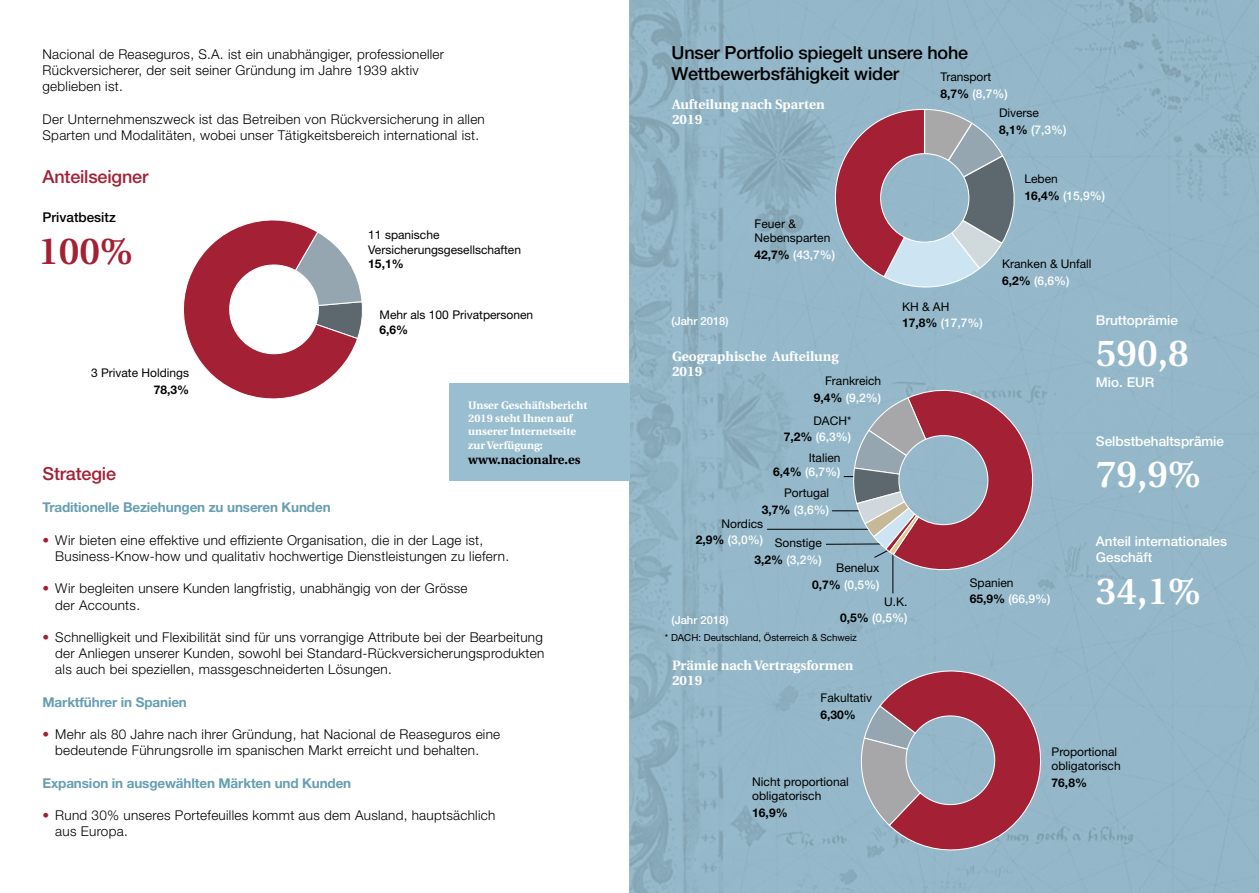
<style>
.page{position:relative;width:1259px;height:893px;background:#fff}
.page>*{position:absolute;margin:0;border:0;box-sizing:border-box;transform-origin:0 0}
.t1{font:600 37.5px "Utopia";color:#fff}
.t2{font:600 37.5px "Utopia";color:#a42135}
.t3{font:500 18px/21.6px "Helvetica Neue LT Std";letter-spacing:-.01em;color:#000}
.t4{font:500 18px "Helvetica Neue LT Std";letter-spacing:-.01em;color:#a42135}
.t5{font:300 13.5px/16.2px "Helvetica Neue LT Std";letter-spacing:.02em;color:#000}
.t6{font:700 13.5px "Helvetica Neue LT Std";letter-spacing:-.01em;color:#679eb3}
.t7{font:700 13.5px/15px "Utopia";color:#fff}
.t8{font:500 13.5px/16.2px "Helvetica Neue LT Std";color:#fff}
.t9{font:500 13.5px "Helvetica Neue LT Std";color:#000}
.t10{font:700 12.75px "Utopia";color:#000}
.t11{font:12px/16.5px "Helvetica Neue LT Std";color:#000}
.t12{font:500 12px/16.5px "Helvetica Neue LT Std";color:#fff}
.t13{font:700 12px "Helvetica Neue LT Std";color:#000}
.t14{font:500 11.25px "Helvetica Neue LT Std";color:#fff}
.t15{font:700 10.95px/13px "Utopia";color:#fff}
.t16{font:9.75px "Helvetica Neue LT Std";color:#000}
.s1{color:#a42135}
.s2{font-weight:700}
.s3{font-weight:500;color:#fff}
.s4{font-weight:700;color:#000}
.s5{font-weight:400;color:#000}
</style>
<div class="page">
<img style="left:629px;top:0;width:630px;height:893px">
<div style="left:449px;top:383px;width:180px;height:97px;background:#99bed0"></div>
<svg style="left:821px;top:108px;width:197px;height:185px;background:#9e97a5"></svg>
<hr style="left:826px;top:543px;width:73px;height:2px;background:#000">
<hr style="left:767px;top:529px;width:111px;height:1px;background:#000">
<hr style="left:892px;top:553px;width:1px;height:40px;background:#000">
<svg style="left:183px;top:220px;width:179px;height:179px"></svg>
<svg style="left:856px;top:658px;width:197px;height:205px;background:#9d8293"></svg>
<svg style="left:832px;top:386px;width:213px;height:196px;background:#9d8b9a"></svg>
<p class="t5" style="left:43px;top:46px;width:403px">Nacional de Reaseguros, S.A. ist ein unabhängiger, professioneller<br>Rückversicherer, der seit seiner Gründung im Jahre 1939 aktiv geblieben ist.</p>
<p class="t5" style="left:43px;top:110px;width:444px">Der Unternehmenszweck ist das Betreiben von Rückversicherung in allen<br>Sparten und Modalitäten, wobei unser Tätigkeitsbereich international ist.</p>
<h2 class="t4" style="left:43px;top:165px;width:107px">Anteilseigner</h2>
<p class="t9" style="left:43px;top:209px;width:75px">Privatbesitz</p>
<h1 class="t2" style="left:38px;top:230px;width:96px">100%</h1>
<p class="t11" style="left:91px;top:365px;width:100px">3 Private Holdings</p>
<p class="t13" style="left:154px;top:382px;width:37px">78,3%</p>
<p class="t11" style="left:368px;top:227px;width:154px;line-height:14.4px">11 spanische<br>Versicherungsgesellschaften</p>
<p class="t13" style="left:368px;top:256px;width:37px">15,1%</p>
<p class="t11" style="left:379px;top:307px;width:155px">Mehr als 100 Privatpersonen</p>
<p class="t13" style="left:379px;top:322px;width:30px">6,6%</p>
<p class="t15" style="left:468px;top:399px;width:121px">Unser Geschäftsbericht<br>2019 steht Ihnen auf unserer Internetseite zur Verfügung:</p>
<p class="t10" style="left:468px;top:452px;width:114px">www.nacionalre.es</p>
<h2 class="t4" style="left:43px;top:463px;width:75px">Strategie</h2>
<p class="t6" style="left:43px;top:499px;width:290px">Traditionelle Beziehungen zu unseren Kunden</p>
<p class="t5" style="left:55px;top:532px;width:455px;text-indent:-13px"><span class="s1">•</span> Wir bieten eine effektive und effiziente Organisation, die in der Lage ist,<br>Business-Know-how und qualitativ hochwertige Dienstleistungen zu liefern.</p>
<p class="t5" style="left:55px;top:580px;width:414px;text-indent:-13px"><span class="s1">•</span> Wir begleiten unsere Kunden langfristig, unabhängig von der Grösse der Accounts.</p>
<p class="t5" style="left:55px;top:629px;width:490px;text-align:justify;text-indent:-13px"><span class="s1">•</span> Schnelligkeit und Flexibilität sind für uns vorrangige Attribute bei der Bearbeitung der Anliegen unserer Kunden, sowohl bei Standard-Rückversicherungsprodukten als auch bei speziellen, massgeschneiderten Lösungen.</p>
<p class="t6" style="left:43px;top:694px;width:146px">Marktführer in Spanien</p>
<p class="t5" style="left:55px;top:726px;width:446px;text-indent:-13px"><span class="s1">•</span> Mehr als 80 Jahre nach ihrer Gründung, hat Nacional de Reaseguros eine bedeutende Führungsrolle im spanischen Markt erreicht und behalten.</p>
<p class="t6" style="left:43px;top:775px;width:310px">Expansion in ausgewählten Märkten und Kunden</p>
<p class="t5" style="left:55px;top:807px;width:441px;text-indent:-13px"><span class="s1">•</span> Rund 30% unseres Portefeuilles kommt aus dem Ausland, hauptsächlich aus Europa.</p>
<h2 class="t3" style="left:671px;top:41px;width:298px">Unser Portfolio spiegelt unsere hohe<br>Wettbewerbsfähigkeit wider</h2>
<p class="t11" style="left:940px;top:69px;width:69px">Transport<br><span class="s2">8,7%</span> <span class="s3">(8,7%)</span></p>
<p class="t7" style="left:672px;top:97px;width:154px">Aufteilung nach Sparten<br>2019</p>
<p class="t11" style="left:999px;top:105px;width:69px">Diverse<br><span class="s2">8,1%</span> <span class="s3">(7,3%)</span></p>
<p class="t14" style="left:671px;top:314px;width:59px">(Jahr 2018)</p>
<p class="t11" style="left:754px;top:216px;width:77px;line-height:14.4px">Feuer &amp;<br>Nebensparten</p>
<p class="t12" style="left:754px;top:246px;width:82px"><span class="s4">42,7%</span> (43,7%)</p>
<p class="t7" style="left:672px;top:348px;width:168px">Geographische Aufteilung<br>2019</p>
<p class="t11" style="left:814px;top:372px;width:69px;text-align:right">Frankreich<br><span class="s2">9,4%</span> <span class="s3">(9,2%)</span></p>
<p class="t12" style="left:784px;top:412px;width:69px;text-align:right"><span class="s5">DACH*<br></span><span class="s4">7,2%</span> (6,3%)</p>
<p class="t11" style="left:773px;top:450px;width:69px;line-height:14.4px;text-align:right">Italien<br><span class="s2">6,4%</span> <span class="s3">(6,7%)</span></p>
<p class="t11" style="left:761px;top:484px;width:69px;text-align:right">Portugal<br><span class="s2">3,7%</span> <span class="s3">(3,6%)</span></p>
<p class="t12" style="left:1024px;top:171px;width:82px"><span class="s5">Leben<br></span><span class="s4">16,4%</span> (15,9%)</p>
<p class="t12" style="left:902px;top:298px;width:82px"><span class="s5">KH &amp; AH<br></span><span class="s4">17,8%</span> (17,7%)</p>
<p class="t11" style="left:1002px;top:256px;width:91px">Kranken &amp; Unfall<br><span class="s2">6,2%</span> <span class="s3">(6,6%)</span></p>
<p class="t8" style="left:1096px;top:312px;width:84px">Bruttoprämie</p>
<h1 class="t1" style="left:1096px;top:332px;width:94px">590,8</h1>
<p class="t8" style="left:1096px;top:374px;width:60px">Mio. EUR</p>
<p class="t8" style="left:1096px;top:432px;width:130px">Selbstbehaltsprämie</p>
<h1 class="t1" style="left:1096px;top:453px;width:106px">79,9%</h1>
<p class="t11" style="left:696px;top:515px;width:69px;text-align:right">Nordics<br><span class="s2">2,9%</span> <span class="s3">(3,0%)</span></p>
<p class="t11" style="left:754px;top:534px;width:69px;text-align:right">Sonstige<br><span class="s2">3,2%</span> <span class="s3">(3,2%)</span></p>
<p class="t11" style="left:812px;top:560px;width:69px;text-align:right">Benelux<br><span class="s2">0,7%</span> <span class="s3">(0,5%)</span></p>
<p class="t12" style="left:840px;top:593px;width:69px;text-align:right"><span class="s5">U.K.<br></span><span class="s4">0,5%</span> (0,5%)</p>
<p class="t14" style="left:671px;top:613px;width:59px">(Jahr 2018)</p>
<p class="t16" style="left:665px;top:631px;width:193px">* DACH: Deutschland, Österreich &amp; Schweiz</p>
<p class="t7" style="left:672px;top:657px;width:183px">Prämie nach Vertragsformen<br>2019</p>
<p class="t11" style="left:820px;top:689px;width:53px">Fakultativ</p>
<p class="t13" style="left:820px;top:707px;width:37px">6,30%</p>
<p class="t11" style="left:969px;top:574px;width:82px">Spanien<br><span class="s2">65,9%</span> <span class="s3">(66,9%)</span></p>
<p class="t8" style="left:1096px;top:533px;width:133px">Anteil internationales<br>Geschäft</p>
<h1 class="t1" style="left:1096px;top:570px;width:106px">34,1%</h1>
<p class="t11" style="left:1051px;top:744px;width:71px;line-height:14.4px">Proportional obligatorisch</p>
<p class="t11" style="left:752px;top:773px;width:98px">Nicht proportional</p>
<p class="t13" style="left:1051px;top:775px;width:37px">76,8%</p>
<p class="t11" style="left:752px;top:788px;width:71px">obligatorisch</p>
<p class="t13" style="left:752px;top:805px;width:37px">16,9%</p>
</div>
